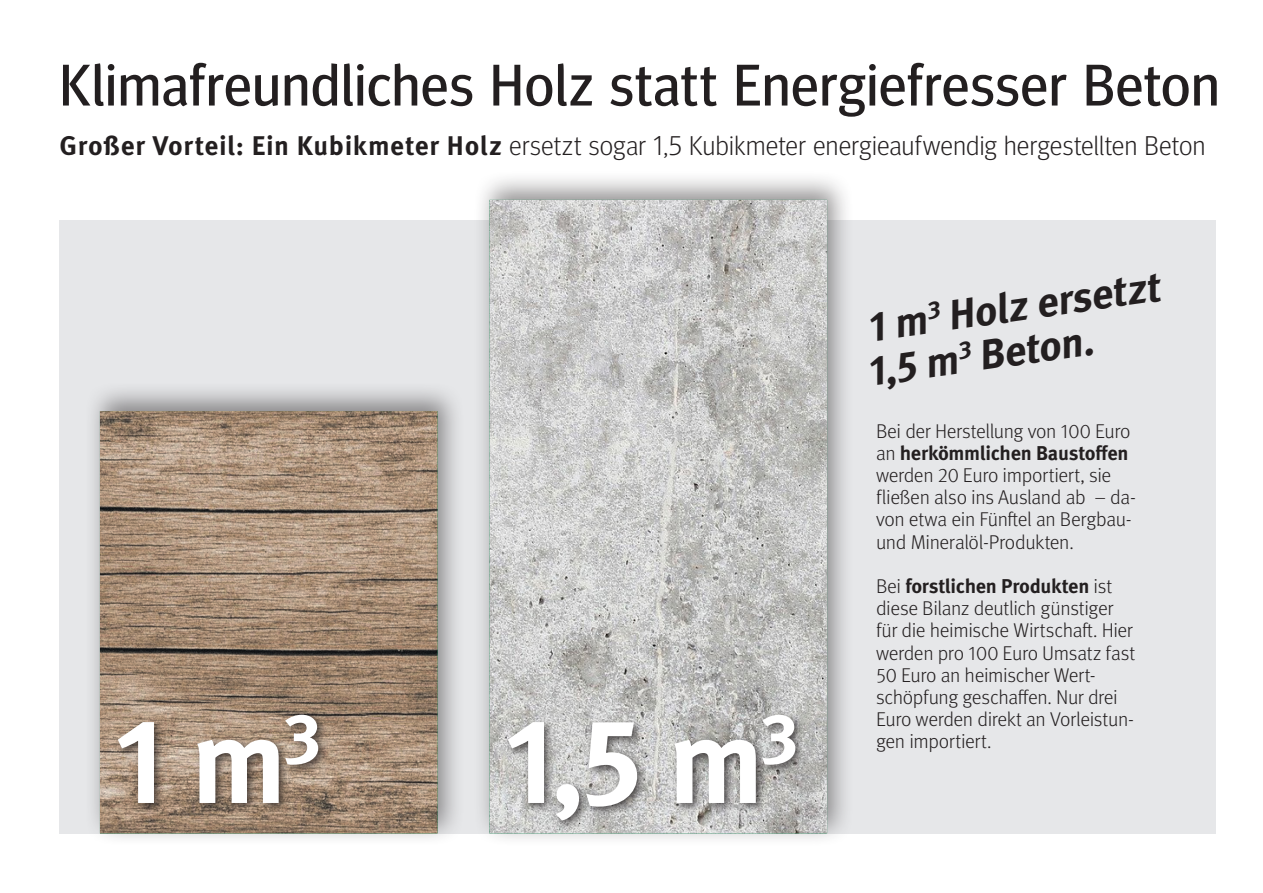
<style>
.page{position:relative;width:1263px;height:893px;background:#fff}
.page>*{position:absolute;margin:0;border:0;box-sizing:border-box;transform-origin:0 0}
.info_text{font:700 121.2px "Meta Pro";color:#fff}
.tit44_regular{font:58.5px "Meta Headline Pro";letter-spacing:.02em;color:#231f20}
.info_text-2{font:700 42px/43.7px "Meta Pro";color:#231f20}
.tit_untertitel18_top{font:300 27px "Meta Headline Pro";letter-spacing:.02em;color:#231f20}
.info_text-3{font:300 19.95px/22.2px "Meta Pro";letter-spacing:-.02em;color:#231f20}
.s1{font-family:"Meta Pro";font-weight:700}
.s2{font-weight:700}
</style>
<div class="page">
<div style="left:60px;top:220px;width:1156px;height:613px;background:#e6e7e9"></div>
<div style="left:83px;top:381px;width:382px;height:466px;background:#231f20;opacity:.5"></div>
<img style="left:100px;top:411px;width:337px;height:422px">
<div style="left:473px;top:170px;width:381px;height:677px;background:#231f20;opacity:.5"></div>
<img style="left:489px;top:200px;width:338px;height:633px">
<div style="left:113px;top:709px;width:216px;height:105px;background:#231f20;opacity:.75"></div>
<div style="left:503px;top:709px;width:303px;height:122px;background:#231f20;opacity:.75"></div>
<p class="tit44_regular" style="left:60px;top:41px;width:1161px">Klimafreundliches Holz statt Energiefresser Beton</p>
<p class="tit_untertitel18_top" style="left:60px;top:126px;width:1147px"><span class="s1">Großer Vorteil: Ein Kubikmeter Holz</span> ersetzt sogar 1,5 Kubikmeter energieaufwendig hergestellten Beton</p>
<p class="info_text" style="left:115px;top:666px;width:208px">1 m<sup>3</sup></p>
<p class="info_text" style="left:505px;top:666px;width:295px">1,5 m<sup>3</sup></p>
<p class="info_text-2" style="left:858px;top:304px;width:303px;rotate:-8deg">1 m<sup>3</sup> Holz ersetzt<br>1,5 m<sup>3</sup> Beton.</p>
<p class="info_text-3" style="left:876px;top:418px;width:261px">Bei der Herstellung von 100 Euro an <span class="s2">herkömmlichen Baustoffen </span>werden 20 Euro importiert, sie fließen also ins Ausland ab – da&shy;von etwa ein Fünftel an Bergbau&shy;und Mineralöl-Produkten.</p>
<p class="info_text-3" style="left:876px;top:574px;width:261px">Bei <span class="s2">forstlichen Produkten</span> ist diese Bilanz deutlich günstiger für die heimische Wirtschaft. Hier werden pro 100 Euro Umsatz fast<br>50 Euro an heimischer Wert&shy;schöpfung geschaffen. Nur drei<br>Euro werden direkt an Vorleistun&shy;gen importiert.</p>
</div>
